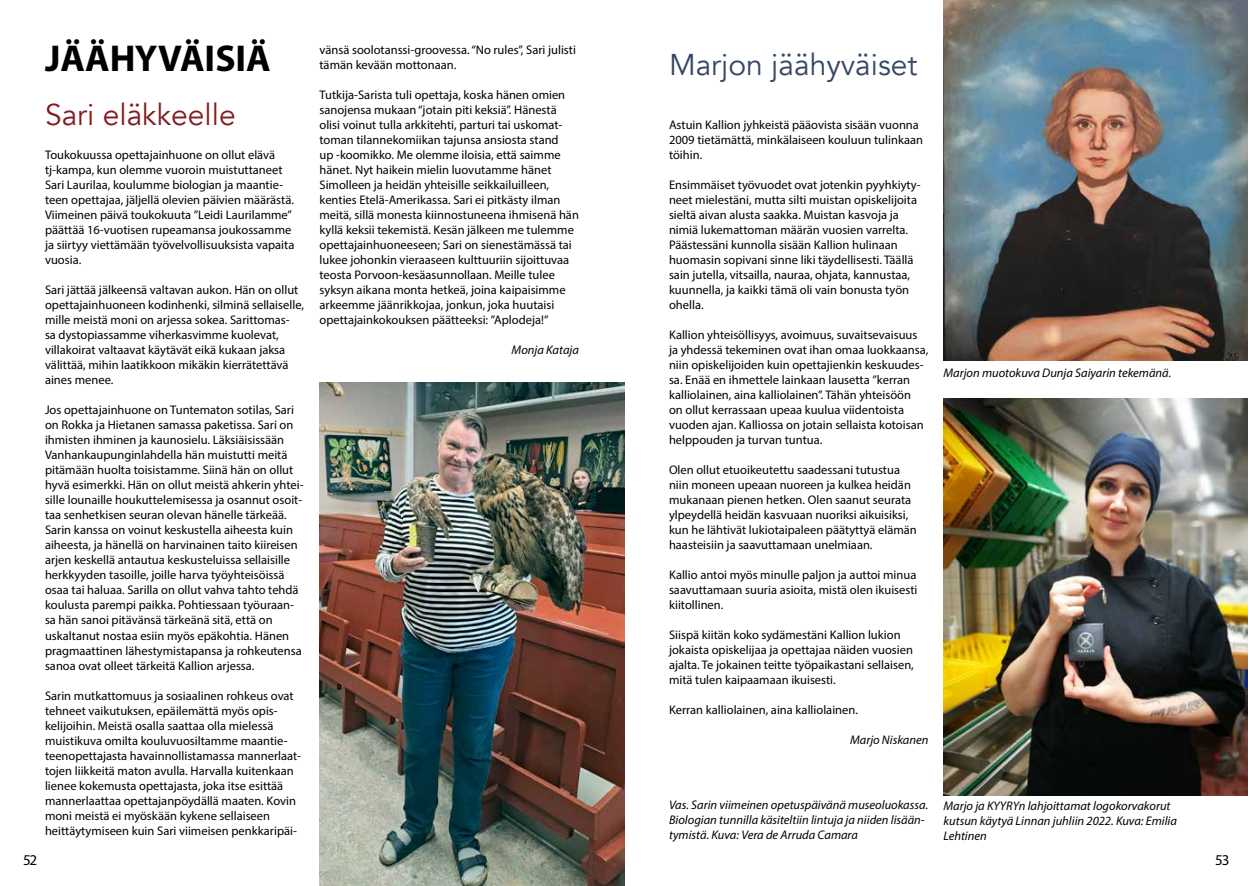
<style>
.page{position:relative;width:1248px;height:886px;background:#fff}
.page>*{position:absolute;margin:0;border:0;box-sizing:border-box;transform-origin:0 0}
.t1{font:700 37.5px "Myriad Pro";color:#000}
.t2{font:30px "Avenir";color:#344765}
.t3{font:30px "Avenir";color:#831c1f}
.t4{font:15px "Myriad Pro";color:#000}
.t5{font:12.5px/15px "Myriad Pro";color:#000}
.t6{font:italic 12.5px/15px "Myriad Pro";color:#000}
</style>
<div class="page">
<img style="left:319px;top:382px;width:305px;height:504px">
<img style="left:943px;top:0;width:304px;height:360px">
<img style="left:943px;top:399px;width:304px;height:396px">
<h1 class="t1" style="left:45px;top:34px;width:227px">JÄÄHYVÄISIÄ</h1>
<h2 class="t3" style="left:45px;top:96px;width:192px">Sari eläkkeelle</h2>
<p class="t5" style="left:45px;top:147px;width:251px">Toukokuussa opettajainhuone on ollut elävä tj-kampa, kun olemme vuoroin muistuttaneet Sari Laurilaa, koulumme biologian ja maantie&shy;teen opettajaa, jäljellä olevien päivien määrästä.<br>Viimeinen päivä toukokuuta ”Leidi Laurilamme” päättää 16-vuotisen rupeamansa joukossamme ja siirtyy viettämään työvelvollisuuksista vapaita vuosia.</p>
<p class="t5" style="left:45px;top:282px;width:260px">Sari jättää jälkeensä valtavan aukon. Hän on ollut opettajainhuoneen kodinhenki, silminä sellaiselle, mille meistä moni on arjessa sokea. Sarittomas-<br>sa dystopiassamme viherkasvimme kuolevat, villakoirat valtaavat käytävät eikä kukaan jaksa välittää, mihin laatikkoon mikäkin kierrätettävä aines menee.</p>
<p class="t5" style="left:45px;top:402px;width:260px">Jos opettajainhuone on Tuntematon sotilas, Sari on Rokka ja Hietanen samassa paketissa. Sari on ihmisten ihminen ja kaunosielu. Läksiäisissään Vanhankaupunginlahdella hän muistutti meitä pitämään huolta toisistamme. Siinä hän on ollut hyvä esimerkki. Hän on ollut meistä ahkerin yhtei&shy;sille lounaille houkuttelemisessa ja osannut osoit&shy;taa senhetkisen seuran olevan hänelle tärkeää.<br>Sarin kanssa on voinut keskustella aiheesta kuin aiheesta, ja hänellä on harvinainen taito kiireisen arjen keskellä antautua keskusteluissa sellaisille herkkyyden tasoille, joille harva työyhteisöissä osaa tai haluaa. Sarilla on ollut vahva tahto tehdä koulusta parempi paikka. Pohtiessaan työuraan&shy;sa hän sanoi pitävänsä tärkeänä sitä, että on uskaltanut nostaa esiin myös epäkohtia. Hänen pragmaattinen lähestymistapansa ja rohkeutensa sanoa ovat olleet tärkeitä Kallion arjessa.</p>
<p class="t5" style="left:45px;top:687px;width:257px">Sarin mutkattomuus ja sosiaalinen rohkeus ovat tehneet vaikutuksen, epäilemättä myös opis&shy;kelijoihin. Meistä osalla saattaa olla mielessä muistikuva omilta kouluvuosiltamme maantie&shy;teenopettajasta havainnollistamassa mannerlaat&shy;tojen liikkeitä maton avulla. Harvalla kuitenkaan lienee kokemusta opettajasta, joka itse esittää mannerlaattaa opettajanpöydällä maaten. Kovin moni meistä ei myöskään kykene sellaiseen heittäytymiseen kuin Sari viimeisen penkkaripäi-</p>
<p class="t5" style="left:319px;top:42px;width:258px">vänsä soolotanssi-groovessa. “No rules”, Sari julisti tämän kevään mottonaan.</p>
<p class="t5" style="left:319px;top:87px;width:261px">Tutkija-Sarista tuli opettaja, koska hänen omien sanojensa mukaan “jotain piti keksiä”. Hänestä olisi voinut tulla arkkitehti, parturi tai uskomat&shy;toman tilannekomiikan tajunsa ansiosta stand<br>up -koomikko. Me olemme iloisia, että saimme hänet. Nyt haikein mielin luovutamme hänet Simolleen ja heidän yhteisille seikkailuilleen, kenties Etelä-Amerikassa. Sari ei pitkästy ilman meitä, sillä monesta kiinnostuneena ihmisenä hän kyllä keksii tekemistä. Kesän jälkeen me tulemme opettajainhuoneeseen; Sari on sienestämässä tai lukee johonkin vieraaseen kulttuuriin sijoittuvaa teosta Porvoon-kesäasunnollaan. Meille tulee syksyn aikana monta hetkeä, joina kaipaisimme arkeemme jäänrikkojaa, jonkun, joka huutaisi opettajainkokouksen päätteeksi: ”Aplodeja!”</p>
<p class="t6" style="left:511px;top:342px;width:69px">Monja Kataja</p>
<h2 class="t2" style="left:669px;top:47px;width:250px">Marjon jäähyväiset</h2>
<p class="t5" style="left:669px;top:117px;width:255px">Astuin Kallion jyhkeistä pääovista sisään vuonna<br>2009 tietämättä, minkälaiseen kouluun tulinkaan töihin.</p>
<p class="t5" style="left:669px;top:177px;width:253px">Ensimmäiset työvuodet ovat jotenkin pyyhkiyty&shy;neet mielestäni, mutta silti muistan opiskelijoita sieltä aivan alusta saakka. Muistan kasvoja ja nimiä lukemattoman määrän vuosien varrelta.<br>Päästessäni kunnolla sisään Kallion hulinaan huomasin sopivani sinne liki täydellisesti. Täällä sain jutella, vitsailla, nauraa, ohjata, kannustaa, kuunnella, ja kaikki tämä oli vain bonusta työn ohella.</p>
<p class="t5" style="left:669px;top:327px;width:261px">Kallion yhteisöllisyys, avoimuus, suvaitsevaisuus ja yhdessä tekeminen ovat ihan omaa luokkaansa, niin opiskelijoiden kuin opettajienkin keskuudes&shy;sa. Enää en ihmettele lainkaan lausetta ”kerran kalliolainen, aina kalliolainen”. Tähän yhteisöön<br>on ollut kerrassaan upeaa kuulua viidentoista vuoden ajan. Kalliossa on jotain sellaista kotoisan helppouden ja turvan tuntua.</p>
<p class="t5" style="left:669px;top:462px;width:249px">Olen ollut etuoikeutettu saadessani tutustua niin moneen upeaan nuoreen ja kulkea heidän mukanaan pienen hetken. Olen saanut seurata ylpeydellä heidän kasvuaan nuoriksi aikuisiksi, kun he lähtivät lukiotaipaleen päätyttyä elämän haasteisiin ja saavuttamaan unelmiaan.</p>
<p class="t5" style="left:669px;top:567px;width:250px;text-align:justify">Kallio antoi myös minulle paljon ja auttoi minua saavuttamaan suuria asioita, mistä olen ikuisesti kiitollinen.</p>
<p class="t5" style="left:669px;top:627px;width:246px">Siispä kiitän koko sydämestäni Kallion lukion jokaista opiskelijaa ja opettajaa näiden vuosien ajalta. Te jokainen teitte työpaikastani sellaisen, mitä tulen kaipaamaan ikuisesti.</p>
<p class="t5" style="left:669px;top:702px;width:190px">Kerran kalliolainen, aina kalliolainen.</p>
<p class="t6" style="left:850px;top:732px;width:80px">Marjo Niskanen</p>
<p class="t6" style="left:943px;top:365px;width:229px">Marjon muotokuva Dunja Saiyarin tekemänä.</p>
<p class="t6" style="left:669px;top:797px;width:261px">Vas. Sarin viimeinen opetuspäivänä museoluokassa.<br>Biologian tunnilla käsiteltiin lintuja ja niiden lisään&shy;tymistä. Kuva: Vera de Arruda Camara</p>
<p class="t6" style="left:943px;top:798px;width:235px">Marjo ja KYYRYn lahjoittamat logokorvakorut kutsun käytyä Linnan juhliin 2022. Kuva: Emilia<br>Lehtinen</p>
<p class="t4" style="left:23px;top:851px;width:16px">52</p>
<p class="t4" style="left:1214px;top:851px;width:16px">53</p>
</div>
